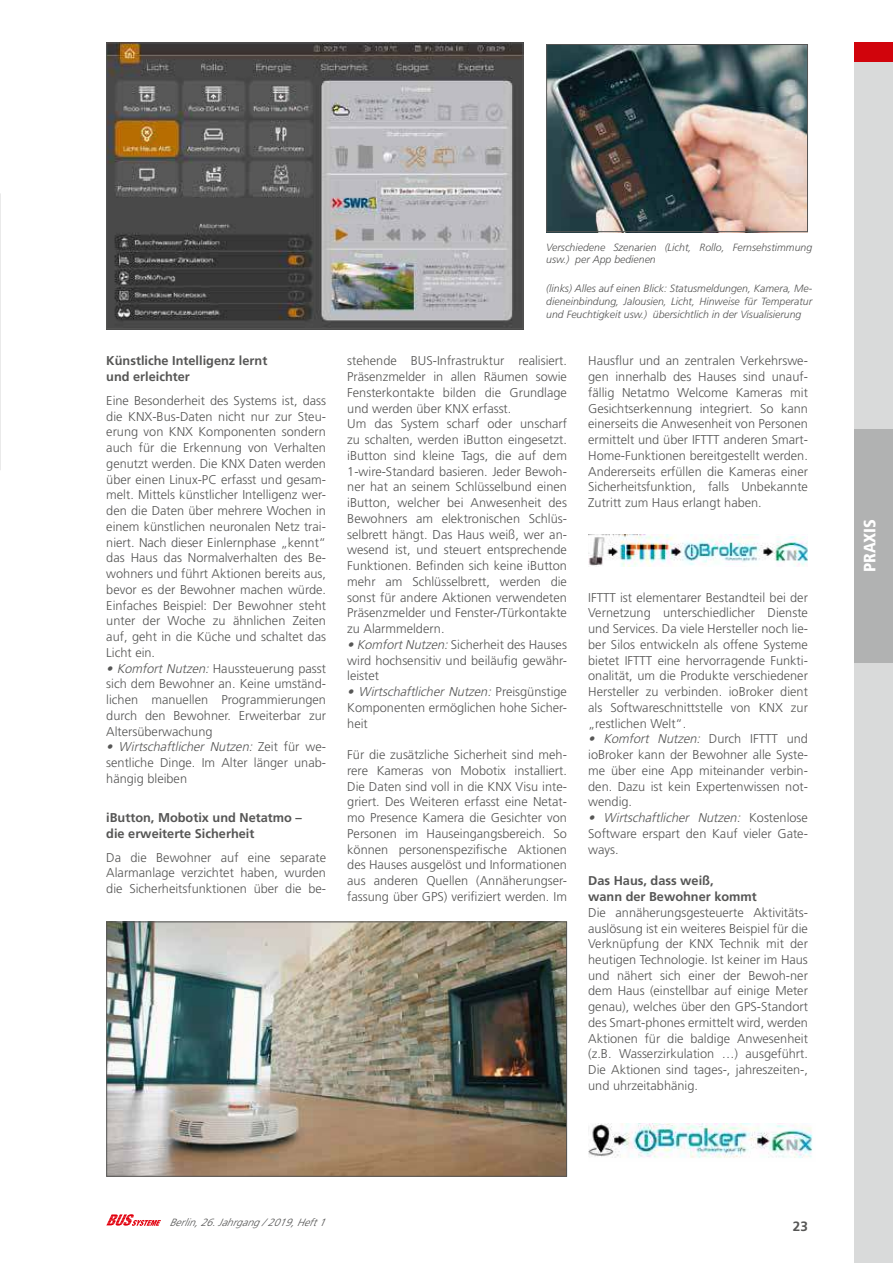
<style>
.page{position:relative;width:893px;height:1263px;background:#fff}
.page>*{position:absolute;margin:0;border:0;box-sizing:border-box;transform-origin:0 0}
.t1{font:900 condensed 16.5px "Frutiger";color:#fff}
.t2{font:700 13.5px "Frutiger";color:#565655}
.t3{font:300 12.75px/15.8px "Frutiger";color:#565655;text-align:justify}
.t4{font:700 12.75px/15.8px "Frutiger";color:#565655}
.t5{font:italic 300 10.5px/12.8px "Frutiger";color:#565655}
.t6{font:italic 300 10.5px "Frutiger";color:#565655}
.s1{font-style:italic}
</style>
<div class="page">
<div style="left:855px;top:53px;width:38px;height:1210px;background:#d9dada"></div>
<div style="left:855px;top:42px;width:38px;height:20px;background:#d1040c"></div>
<div style="left:855px;top:429px;width:38px;height:234px;background:#b1b2b2"></div>
<svg style="left:106px;top:1214px;width:55px;height:12px"></svg>
<svg style="left:0;top:193px;width:1px;height:277px"></svg>
<img style="left:108px;top:923px;width:457px;height:252px">
<div style="left:106px;top:921px;width:461px;height:256px;border:1px solid #565655"></div>
<img style="left:548px;top:46px;width:258px;height:184px">
<div style="left:546px;top:44px;width:262px;height:188px;border:1px solid #565655"></div>
<img style="left:108px;top:45px;width:413px;height:282px">
<div style="left:106px;top:43px;width:417px;height:286px;border:1px solid #565655"></div>
<img style="left:588px;top:534px;width:220px;height:33px">
<img style="left:588px;top:1123px;width:225px;height:35px">
<p class="t4" style="left:106px;top:354px;width:163px">Künstliche Intelligenz lernt und erleichter</p>
<p class="t3" style="left:106px;top:393px;width:221px">Eine Besonderheit des Systems ist, dass die KNX-Bus-Daten nicht nur zur Steu&shy;erung von KNX Komponenten sondern auch für die Erkennung von Verhalten genutzt werden. Die KNX Daten werden über einen Linux-PC erfasst und gesam&shy;melt. Mittels künstlicher Intelligenz wer&shy;den die Daten über mehrere Wochen in einem künstlichen neuronalen Netz trai&shy;niert. Nach dieser Einlernphase „kennt“ das Haus das Normalverhalten des Be&shy;wohners und führt Aktionen bereits aus, bevor es der Bewohner machen würde.<br>Einfaches Beispiel: Der Bewohner steht unter der Woche zu ähnlichen Zeiten auf, geht in die Küche und schaltet das Licht ein.</p>
<p class="t3" style="left:106px;top:661px;width:221px"><span class="s1">• Komfort Nutzen:</span> Haussteuerung passt sich dem Bewohner an. Keine umständ&shy;lichen manuellen Programmierungen durch den Bewohner. Erweiterbar zur Altersüberwachung</p>
<p class="t3" style="left:106px;top:739px;width:221px"><span class="s1">• Wirtschaftlicher Nutzen:</span> Z e i t f ü r w e - sentliche Dinge. Im Alter länger unab&shy;hängig bleiben</p>
<p class="t4" style="left:106px;top:811px;width:197px">iButton, Mobotix und Netatmo – die erweiterte Sicherheit</p>
<p class="t3" style="left:106px;top:850px;width:221px">Da die Bewohner auf eine separate Alarmanlage verzichtet haben, wurden die Sicherheitsfunktionen über die be-</p>
<p class="t5" style="left:546px;top:241px;width:267px">Verschiedene Szenarien (Licht, Rollo, Fernsehstimmung usw.) per App bedienen</p>
<p class="t5" style="left:546px;top:283px;width:267px;text-align:justify">(links) Alles auf einen Blick: Statusmeldungen, Kamera, Me&shy;dieneinbindung, Jalousien, Licht, Hinweise für Temperatur und Feuchtigkeit usw.) übersichtlich in der Visualisierung</p>
<p class="t3" style="left:347px;top:354px;width:221px;text-align:left">stehende BUS-Infrastruktur realisiert.<br>Präsenzmelder in allen Räumen sowie Fensterkontakte bilden die Grundlage und werden über KNX erfasst.<br>Um das System scharf oder unscharf zu schalten, werden iButton eingesetzt. iButton sind kleine Tags, die auf dem 1-wire-Standard basieren. Jeder Bewoh&shy;ner hat an seinem Schlüsselbund einen iButton, welcher bei Anwesenheit des Bewohners am elektronischen Schlüs&shy;selbrett hängt. Das Haus weiß, wer an&shy;wesend ist, und steuert entsprechende Funktionen. Befinden sich keine iButton mehr am Schlüsselbrett, werden die sonst für andere Aktionen verwendeten Präsenzmelder und Fenster-/Türkontakte zu Alarmmeldern.</p>
<p class="t3" style="left:347px;top:637px;width:221px"><span class="s1">• KomfortNutzen:</span>Sicherheit des Hauses wird hochsensitiv und beiläufig gewähr&shy;leistet</p>
<p class="t3" style="left:347px;top:684px;width:221px"><span class="s1">• Wirtschaftlicher Nutzen:</span> P r e i s g ü n s t i g e Komponenten ermöglichen hohe Sicher&shy;heit</p>
<p class="t3" style="left:347px;top:747px;width:221px">Für die zusätzliche Sicherheit sind meh&shy;rere Kameras von Mobotix installiert.<br>Die Daten sind voll in die KNX Visu inte&shy;griert. Des Weiteren erfasst eine Netat&shy;mo Presence Kamera die Gesichter von Personen im Hauseingangsbereich. So können personenspezifische Aktionen des Hauses ausgelöst und Informationen aus anderen Quellen (Annäherungser&shy;fassung über GPS) verifiziert werden. Im</p>
<p class="t3" style="left:588px;top:353px;width:221px">Hausflur und an zentralen Verkehrswe&shy;gen innerhalb des Hauses sind unauf&shy;fällig Netatmo Welcome Kameras mit Gesichtserkennung integriert. So kann einerseits die Anwesenheit von Personen ermittelt und über IFTTT anderen Smart-Home-Funktionen bereitgestellt werden.<br>Andererseits erfüllen die Kameras einer Sicherheitsfunktion, falls Unbekannte Zutritt zum Haus erlangt haben.</p>
<p class="t3" style="left:588px;top:590px;width:221px">IFTTT ist elementarer Bestandteil bei der Vernetzung unterschiedlicher Dienste und Services. Da viele Hersteller noch lie&shy;ber Silos entwickeln als offene Systeme bietet IFTTT eine hervorragende Funkti&shy;onalität, um die Produkte verschiedener Hersteller zu verbinden. ioBroker dient als Softwareschnittstelle von KNX zur „restlichen Welt“.</p>
<p class="t3" style="left:588px;top:732px;width:221px"><span class="s1">• Komfort Nutzen:</span> D u rc h I F TTT u n d ioBroker kann der Bewohner alle Syste&shy;me über eine App miteinander verbin&shy;den. Dazu ist kein Expertenwissen not&shy;wendig.</p>
<p class="t3" style="left:588px;top:810px;width:221px"><span class="s1">• Wirtschaftlicher Nutzen:</span> K o s t e n l o s e Software erspart den Kauf vieler Gate&shy;ways.</p>
<p class="t4" style="left:588px;top:874px;width:170px">Das Haus, dass weiß,<br>wann der Bewohner kommt</p>
<p class="t3" style="left:588px;top:905px;width:221px">Die annäherungsgesteuerte Aktivitäts&shy;auslösung ist ein weiteres Beispiel für die Verknüpfung der KNX Technik mit der heutigen Technologie. Ist keiner im Haus und nähert sich einer der Bewoh-ner dem Haus (einstellbar auf einige Meter genau), welches über den GPS-Standort des Smart-phones ermittelt wird, werden Aktionen für die baldige Anwesenheit (z.B. Wasserzirkulation …) ausgeführt.<br>Die Aktionen sind tages-, jahreszeiten-, und uhrzeitabhänig.</p>
<p class="t6" style="left:169px;top:1217px;width:162px">Berlin,26.Jahrgang/2019,Heft1</p>
<p class="t2" style="left:793px;top:1220px;width:17px">23</p>
<p class="t1" style="left:860px;top:572px;width:55px;rotate:-90deg">PRAXIS</p>
</div>
